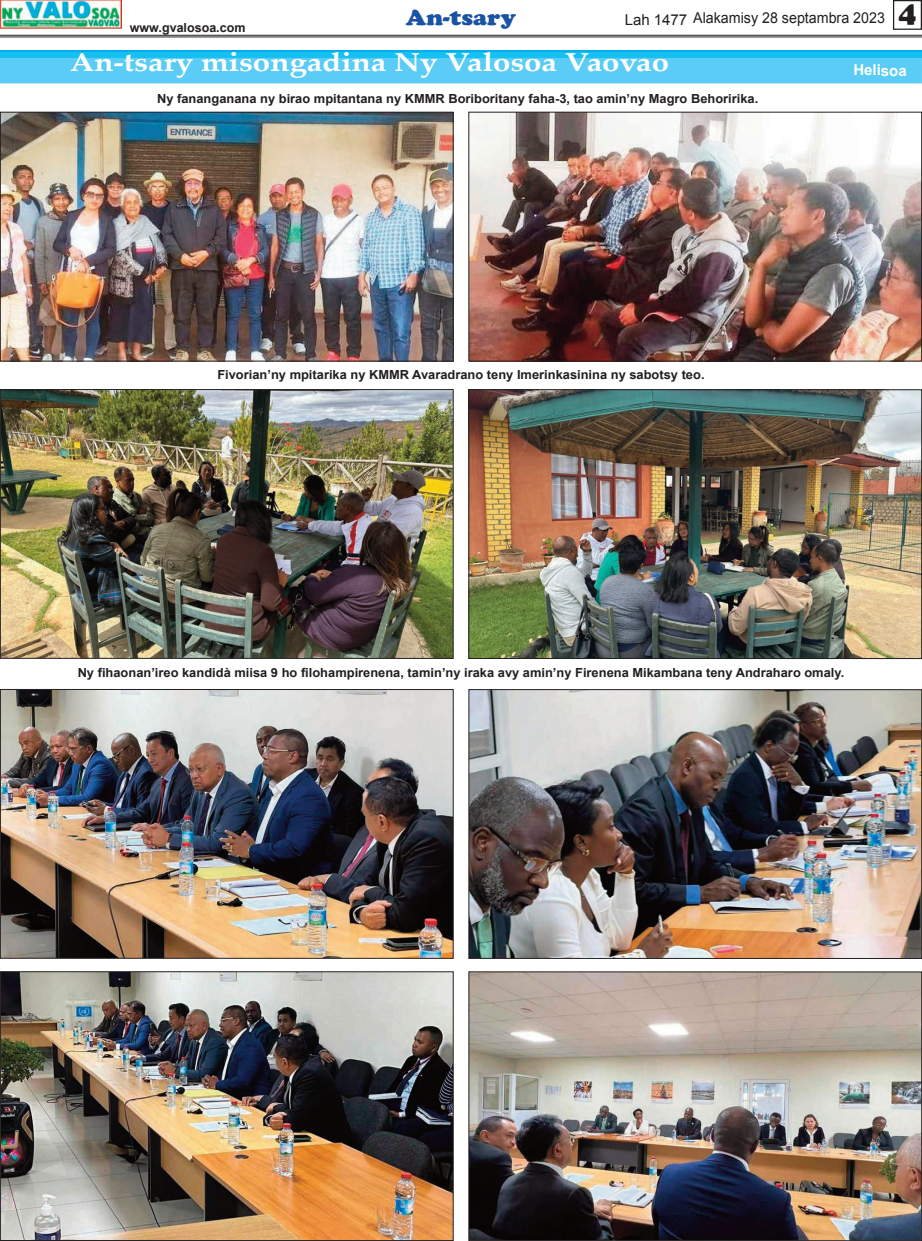
<style>
.page{position:relative;width:922px;height:1241px;background:#fff}
.page>*{position:absolute;margin:0;border:0;box-sizing:border-box;transform-origin:0 0}
.t1{font:700 26px "Palatino Linotype";letter-spacing:-.005em;color:#fff;scale:1.2 1}
.t2{font:900 22.5px "Cooper";color:#1a52a4;scale:1.1 1}
.t3{font:15px "Arial";color:#231f20}
.t4{font:700 15px "Arial";letter-spacing:-.005em;color:#fff}
.t5{font:700 12.5px "Arial";color:#231f20}
.s1{font-family:"Cooper";font-weight:900;font-size:30px}
</style>
<div class="page">
<hr style="left:0;top:35px;width:921px;height:1px;background:#231f20">
<hr style="left:0;top:37px;width:921px;height:1px;background:#231f20">
<img style="left:0;top:0;width:122px;height:28px">
<div style="left:892px;top:0;width:29px;height:30px;border:1px solid #231f20"></div>
<div style="left:0;top:50px;width:921px;height:8px;background:#00aeef"></div>
<div style="left:0;top:58px;width:921px;height:25px;background:#5bccf5"></div>
<div style="left:0;top:52px;width:921px;height:6px;background:#17c0f2"></div>
<img style="left:2px;top:973px;width:449px;height:265px">
<div style="left:0;top:971px;width:453px;height:269px;border:1px solid #231f20"></div>
<img style="left:470px;top:114px;width:449px;height:245px">
<div style="left:468px;top:112px;width:453px;height:249px;border:1px solid #231f20"></div>
<img style="left:470px;top:973px;width:449px;height:265px">
<div style="left:468px;top:971px;width:453px;height:269px;border:1px solid #231f20"></div>
<img style="left:2px;top:691px;width:449px;height:265px">
<div style="left:0;top:689px;width:453px;height:269px;border:1px solid #231f20"></div>
<img style="left:470px;top:691px;width:449px;height:265px">
<div style="left:468px;top:689px;width:453px;height:269px;border:1px solid #231f20"></div>
<img style="left:2px;top:391px;width:449px;height:265px">
<div style="left:0;top:389px;width:453px;height:269px;border:1px solid #231f20"></div>
<img style="left:470px;top:391px;width:449px;height:265px">
<div style="left:468px;top:389px;width:453px;height:269px;border:1px solid #231f20"></div>
<img style="left:2px;top:114px;width:449px;height:245px">
<div style="left:0;top:112px;width:453px;height:249px;border:1px solid #231f20"></div>
<p class="t5" style="left:130px;top:20px;width:117px">www.gvalosoa.com</p>
<h2 class="t2" style="left:406px;top:5px;width:102px">An-tsary</h2>
<p class="t3" style="left:624px;top:10px;width:293px">Lah 1477 Alakamisy 28 septambra 2023 <span class="s1">4</span></p>
<h1 class="t1" style="left:70px;top:52px;width:500px">An-tsary misongadina Ny Valosoa Vaovao</h1>
<p class="t5" style="left:157px;top:91px;width:602px">Ny fananganana ny birao mpitantana ny KMMR Boriboritany faha-3, tao amin’ny Magro Behoririka.</p>
<p class="t4" style="left:853px;top:62px;width:55px">Helisoa</p>
<p class="t5" style="left:217px;top:368px;width:488px">Fivorian’ny mpitarika ny KMMR Avaradrano teny Imerinkasinina ny sabotsy teo.</p>
<p class="t5" style="left:78px;top:665px;width:768px">Ny fihaonan’ireo kandidà miisa 9 ho filohampirenena, tamin’ny iraka avy amin’ny Firenena Mikambana teny Andraharo omaly.</p>
</div>
